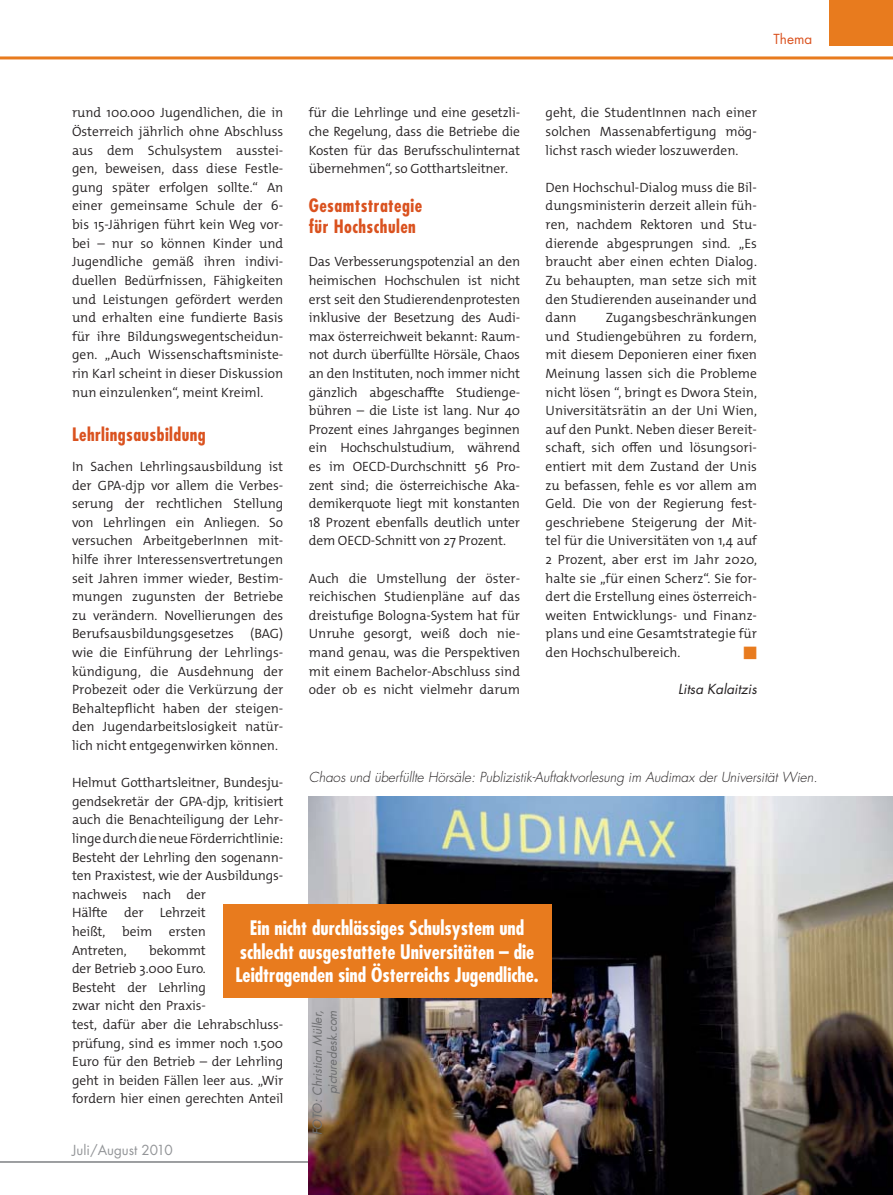
<style>
.page{position:relative;width:893px;height:1195px;background:#fff}
.page>*{position:absolute;margin:0;border:0;box-sizing:border-box;transform-origin:0 0}
.t1{font:700 condensed 19.5px/23.4px "Futura Std";color:#fff;text-align:center}
.t2{font:700 condensed 18px/21.6px "Futura Std";letter-spacing:.025em;color:#da521f}
.t3{font:300 13.5px/18.6px "The Mix Os F";letter-spacing:-.01em;color:#231f20;text-align:justify}
.t4{font:italic 300 13.5px "Futura Std";color:#231f20}
.t5{font:13.5px "Futura Std";color:#939598}
.t6{font:italic 13.5px "Futura Std";color:#231f20}
.t7{font:13.5px "Futura Std";color:#da521f}
.t8{font:13.5px "Zapf Dingbats IT Cby BT";color:#e87b1e}
.t9{font:italic 12px/15px "Futura Std";color:#6d6e70;text-align:right}
</style>
<div class="page">
<div style="left:829px;top:0;width:64px;height:45px;background:#e87b1e"></div>
<hr style="left:0;top:56px;width:893px;height:3px;background:#e87b1e">
<hr style="left:0;top:1161px;width:829px;height:2px;background:#939598">
<img style="left:309px;top:796px;width:584px;height:399px">
<div style="left:223px;top:904px;width:328px;height:93px;background:#e87b1e"></div>
<p class="t7" style="left:774px;top:32px;width:40px">Thema</p>
<p class="t3" style="left:309px;top:105px;width:213px">für die Lehrlinge und eine gesetzli&shy;che Regelung, dass die Betriebe die Kosten für das Berufsschulinternat übernehmen“, so Gotthartsleitner.</p>
<h2 class="t2" style="left:309px;top:196px;width:115px">Gesamtstrategie für Hochschulen</h2>
<p class="t3" style="left:309px;top:254px;width:213px">Das Verbesserungspotenzial an den heimischen Hochschulen ist nicht erst seit den Studierendenprotesten inklusive der Besetzung des Audi&shy;max österreichweit bekannt: Raum&shy;not durch überfüllte Hörsäle, Chaos an den Instituten, noch immer nicht gänzlich abgeschaffte Studienge&shy;bühren – die Liste ist lang. Nur 40<br>Prozent eines Jahrganges beginnen ein Hochschulstudium, während es im OECD-Durchschnitt 56 Pro&shy;zent sind; die österreichische Aka&shy;demikerquote liegt mit konstanten 18 Prozent ebenfalls deutlich unter dem OECD-Schnitt von 27 Prozent.</p>
<p class="t3" style="left:309px;top:570px;width:213px">Auch die Umstellung der öster&shy;reichischen Studienpläne auf das dreistufige Bologna-System hat für Unruhe gesorgt, weiß doch nie&shy;mand genau, was die Perspektiven mit einem Bachelor-Abschluss sind oder ob es nicht vielmehr darum</p>
<p class="t3" style="left:72px;top:105px;width:213px">rund 100.000 Jugendlichen, die in Österreich jährlich ohne Abschluss aus dem Schulsystem ausstei&shy;gen, beweisen, dass diese Festle&shy;gung später erfolgen sollte.“ An einer gemeinsame Schule der 6- bis 15-Jährigen führt kein Weg vor&shy;bei – nur so können Kinder und Jugendliche gemäß ihren indivi&shy;duellen Bedürfnissen, Fähigkeiten und Leistungen gefördert werden und erhalten eine fundierte Basis für ihre Bildungswegentscheidun&shy;gen. „Auch Wissenschaftsministe&shy;rin Karl scheint in dieser Diskussion nun einzulenken“, meint Kreiml.</p>
<h2 class="t2" style="left:72px;top:425px;width:135px">Lehrlingsausbildung</h2>
<p class="t3" style="left:72px;top:458px;width:213px">In Sachen Lehrlingsausbildung ist der GPA-djp vor allem die Verbes&shy;serung der rechtlichen Stellung von Lehrlingen ein Anliegen. So versuchen ArbeitgeberInnen mit&shy;hilfe ihrer Interessensvertretungen seit Jahren immer wieder, Bestim&shy;mungen zugunsten der Betriebe zu verändern. Novellierungen des Berufsausbildungsgesetzes (BAG) wie die Einführung der Lehrlings&shy;kündigung, die Ausdehnung der Probezeit oder die Verkürzung der Behaltepflicht haben der steigen&shy;den Jugendarbeitslosigkeit natür&shy;lich nicht entgegenwirken können.</p>
<p class="t3" style="left:72px;top:775px;width:213px;text-align:left">Helmut Gotthartsleitner, Bundesju&shy;gendsekretär der GPA-djp, kritisiert auch die Benachteiligung der Lehr&shy;linge durch die neue Förderrichtlinie:<br>Besteht der Lehrling den sogenann&shy;ten Praxistest, wie der Ausbildungs&shy;nachweis nach der<br>Hälfte der Lehrzeit<br>heißt, beim ersten<br>Antreten,</p>
<p class="t3" style="left:546px;top:105px;width:213px">geht, die StudentInnen nach einer solchen Massenabfertigung mög&shy;lichst rasch wieder loszuwerden.</p>
<p class="t3" style="left:546px;top:179px;width:213px">Den Hochschul-Dialog muss die Bil&shy;dungsministerin derzeit allein füh&shy;ren, nachdem Rektoren und Stu&shy;dierende abgesprungen sind. „Es braucht aber einen echten Dialog.<br>Zu behaupten, man setze sich mit den Studierenden auseinander und dann</p>
<p class="t3" style="left:546px;top:310px;width:213px;text-indent:60px">Zugangsbeschränkungen und Studiengebühren zu fordern, mit diesem Deponieren einer fixen Meinung lassen sich die Probleme nicht lösen “, bringt es Dwora Stein, Universitätsrätin an der Uni Wien, auf den Punkt. Neben dieser Bereit&shy;schaft, sich offen und lösungsori&shy;entiert mit dem Zustand der Unis zu befassen, fehle es vor allem am Geld. Die von der Regierung fest&shy;geschriebene Steigerung der Mit&shy;tel für die Universitäten von 1,4 auf 2 Prozent, aber erst im Jahr 2020, halte sie „für einen Scherz“. Sie for&shy;dert die Erstellung eines österreich&shy;weiten Entwicklungs- und Finanz&shy;plans und eine Gesamtstrategie für den Hochschulbereich.</p>
<p class="t8" style="left:743px;top:646px;width:15px">■</p>
<p class="t6" style="left:678px;top:683px;width:80px">Litsa Kalaitzis</p>
<p class="t4" style="left:309px;top:770px;width:510px">Chaos und überfüllte Hörsäle: Publizistik-Auftaktvorlesung im Audimax der Universität Wien.</p>
<h1 class="t1" style="left:235px;top:918px;width:305px">Ein nicht durchlässiges Schulsystem und schlecht ausgestattete Universitäten – die<br>Leidtragenden sind Österreichs Jugendliche.</h1>
<p class="t9" style="left:311px;top:1135px;width:126px;rotate:-90deg">FOTO: Christian Müller, picturedesk.com</p>
<p class="t3" style="left:72px;top:942px;width:213px;text-align:left;text-indent:77px">bekommt<br>der Betrieb 3.000 Euro.<br>Besteht der Lehrling<br>zwar nicht den Praxis-<br>test, dafür aber die Lehrabschluss&shy;prüfung, sind es immer noch 1.500<br>Euro für den Betrieb – der Lehrling geht in beiden Fällen leer aus. „Wir fordern hier einen gerechten Anteil</p>
<p class="t5" style="left:72px;top:1144px;width:102px">Juli/August 2010</p>
</div>
